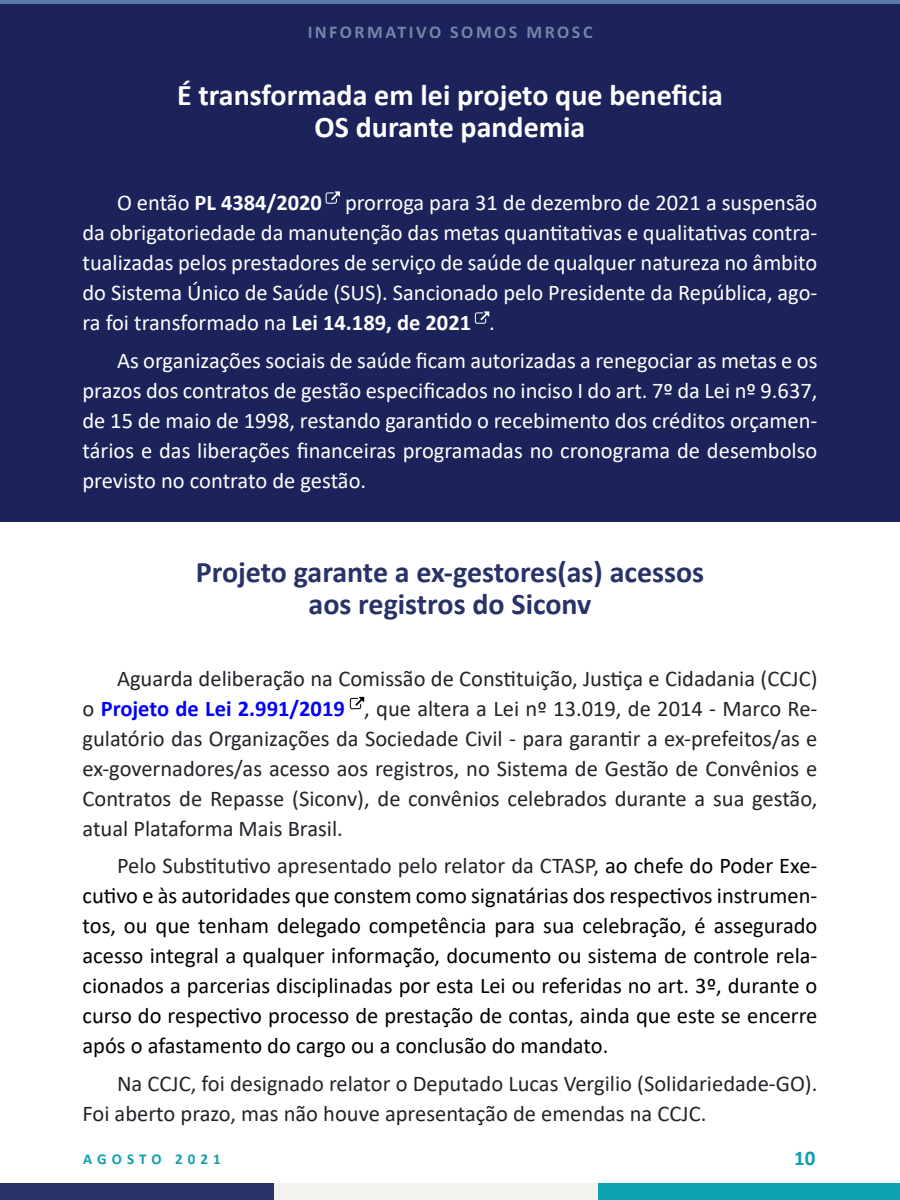
<style>
.page{position:relative;width:900px;height:1200px;background:#fff}
.page>*{position:absolute;margin:0;border:0;box-sizing:border-box;transform-origin:0 0}
.titulo{font:700 30px/31.5px "Calibri";color:#283267;text-align:center}
.titulo-2{font:700 30px/31.5px "Calibri";color:#fff;text-align:center}
.t1{font:22.5px/30px "Calibri";color:#fff;text-align:justify}
.t2{font:22.5px/30px "Calibri";color:#212529;text-align:justify}
.t3{font:22.5px/30px "Calibri";color:#000;text-align:justify}
.t4{font:700 21px "Calibri";color:#0d9fae}
.t5{font:700 18px "Calibri";letter-spacing:.14em;color:#cbe8f8}
.t6{font:700 15px "Calibri";letter-spacing:.34em;color:#0d9fae}
.s1{font-weight:700}
.s2{font-weight:700;color:#00f}
.s3{color:#212529}
</style>
<div class="page">
<div style="left:0;top:0;width:900px;height:522px;background:#1c235a"></div>
<hr style="left:0;top:0;width:900px;height:4px;background:#5b7aa5">
<div style="left:598px;top:1184px;width:302px;height:16px;background:#0aa2b0"></div>
<div style="left:273px;top:1184px;width:325px;height:16px;background:#f3f2ee"></div>
<div style="left:0;top:1184px;width:273px;height:16px;background:#283267"></div>
<svg style="left:326px;top:191px;width:14px;height:13px"></svg>
<svg style="left:475px;top:311px;width:14px;height:13px"></svg>
<svg style="left:350px;top:697px;width:14px;height:12px"></svg>
<p class="t5" style="left:307px;top:19px;width:287px">INFORMATIVO SOMOS MROSC</p>
<p class="titulo-2" style="left:177px;top:79px;width:547px">É transformada em lei projeto que beneficia<br>OS durante pandemia</p>
<p class="t1" style="left:82px;top:187px;width:736px;text-indent:34px">O então <span class="s1">PL 4384/2020</span> prorroga para 31 de dezembro de 2021 a suspensão da obrigatoriedade da manutenção das metas quantitativas e qualitativas contra&shy;tualizadas pelos prestadores de serviço de saúde de qualquer natureza no âmbito do Sistema Único de Saúde (SUS). Sancionado pelo Presidente da República, ago&shy;ra foi transformado na <span class="s1">Lei 14.189, de 2021</span> .</p>
<p class="t1" style="left:82px;top:344px;width:737px;text-indent:34px">As organizações sociais de saúde ficam autorizadas a renegociar as metas e os prazos dos contratos de gestão especificados no inciso I do art. 7º da Lei nº 9.637, de 15 de maio de 1998, restando garantido o recebimento dos créditos orçamen&shy;tários e das liberações financeiras programadas no cronograma de desembolso previsto no contrato de gestão.</p>
<p class="titulo" style="left:196px;top:556px;width:510px">Projeto garante a ex-gestores(as) acessos aos registros do Siconv</p>
<p class="t2" style="left:82px;top:662px;width:737px;text-indent:34px">Aguarda deliberação na Comissão de Constituição, Justiça e Cidadania (CCJC) o <span class="s2">Projeto de Lei 2.991/2019</span> , que altera a Lei nº 13.019, de 2014 - Marco Re&shy;gulatório das Organizações da Sociedade Civil - para garantir a ex-prefeitos/as e ex-governadores/as acesso aos registros, no Sistema de Gestão de Convênios e Contratos de Repasse (Siconv), de convênios celebrados durante a sua gestão, atual Plataforma Mais Brasil.</p>
<p class="t3" style="left:82px;top:850px;width:737px;text-indent:34px"><span class="s3">Pelo Substitutivo apresentado pelo relator da CTASP,</span> ao chefe do Poder Exe&shy;cutivo e às autoridades que constem como signatárias dos respectivos instrumen&shy;tos, ou que tenham delegado competência para sua celebração, é assegurado acesso integral a qualquer informação, documento ou sistema de controle rela&shy;cionados a parcerias disciplinadas por esta Lei ou referidas no art. 3º, durante o curso do respectivo processo de prestação de contas, ainda que este se encerre após o afastamento do cargo ou a conclusão do mandato.</p>
<p class="t2" style="left:82px;top:1067px;width:736px;text-indent:34px">Na CCJC, foi designado relator o Deputado Lucas Vergilio (Solidariedade-GO).<br>Foi aberto prazo, mas não houve apresentação de emendas na CCJC.</p>
<p class="t6" style="left:83px;top:1148px;width:139px">AGOSTO 2021</p>
<p class="t4" style="left:794px;top:1143px;width:23px">10</p>
</div>
